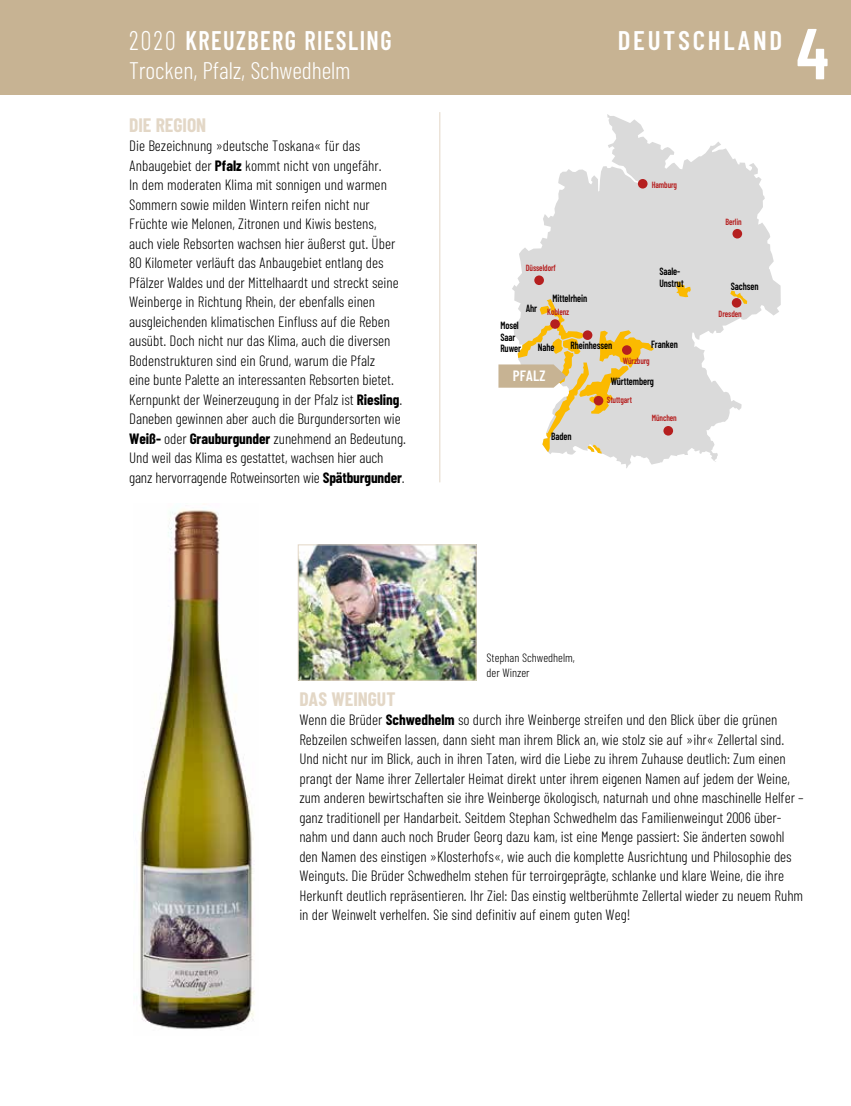
<style>
.page{position:relative;width:851px;height:1106px;background:#fff}
.page>*{position:absolute;margin:0;border:0;box-sizing:border-box;transform-origin:0 0}
.t1{font:600 72px "Barlow Condensed";color:#fff}
.t2{font:600 27px "Barlow Condensed";letter-spacing:.06em;color:#fff;scale:.9 1}
.t3{font:600 27px "Barlow Condensed";letter-spacing:.1em;color:#fff}
.t4{font:300 24px "Barlow Condensed";letter-spacing:-.005em;color:#fff}
.t5{font:700 19.5px "Barlow Condensed";color:#e3d7c6}
.t6{font:300 15px/19.5px "Barlow Condensed";color:#000}
.t7{font:600 15px "Barlow Condensed";color:#fff}
.t8{font:300 12px/15px "Barlow Condensed";color:#000}
.t9{font:600 10.5px/11.7px "Barlow Condensed";letter-spacing:-.01em;color:#000;scale:.9 1}
.t10{font:600 9px "Barlow Condensed";letter-spacing:-.01em;color:#b51f1f;scale:.9 1}
.s1{font-weight:300}
.s2{font-weight:700}
</style>
<div class="page">
<div style="left:0;top:0;width:850px;height:95px;background:#c7b393"></div>
<hr style="left:439px;top:112px;width:1px;height:370px;background:#e3d7c6">
<svg style="left:512px;top:114px;width:268px;height:354px;fill:#dadada"></svg>
<svg style="left:676px;top:281px;width:14px;height:16px"></svg>
<svg style="left:730px;top:291px;width:17px;height:13px"></svg>
<div style="left:663px;top:426px;width:10px;height:9px;background:#b51f1f;border-radius:50%"></div>
<div style="left:637px;top:179px;width:10px;height:9px;background:#b51f1f;border-radius:50%"></div>
<div style="left:732px;top:229px;width:10px;height:9px;background:#b51f1f;border-radius:50%"></div>
<div style="left:731px;top:298px;width:10px;height:9px;background:#b51f1f;border-radius:50%"></div>
<div style="left:534px;top:275px;width:10px;height:10px;background:#b51f1f;border-radius:50%"></div>
<svg style="left:498px;top:299px;width:156px;height:154px"></svg>
<img style="left:134px;top:504px;width:121px;height:525px">
<img style="left:300px;top:546px;width:174px;height:132px">
<div style="left:298px;top:544px;width:178px;height:136px;border:1px solid #e3d7c6"></div>
<h2 class="t2" style="left:129px;top:23px;width:293px"><span class="s1">2020</span> KREUZBERG RIESLING</h2>
<h3 class="t4" style="left:129px;top:55px;width:223px">Trocken, Pfalz, Schwedhelm</h3>
<h3 class="t5" style="left:129px;top:112px;width:79px">DIE REGION</h3>
<p class="t6" style="left:129px;top:136px;width:278px">Die Bezeichnung »deutsche Toskana« für das Anbaugebiet der <span class="s2">Pfalz</span> kommt nicht von ungefähr.<br>In dem moderaten Klima mit sonnigen und warmen Sommern sowie milden Wintern reifen nicht nur Früchte wie Melonen, Zitronen und Kiwis bestens,<br>auch viele Rebsorten wachsen hier äußerst gut. Über 80 Kilometer verläuft das Anbaugebiet entlang des Pfälzer Waldes und der Mittelhaardt und streckt seine Weinberge in Richtung Rhein, der ebenfalls einen ausgleichenden klimatischen Einfluss auf die Reben ausübt. Doch nicht nur das Klima, auch die diversen Bodenstrukturen sind ein Grund, warum die Pfalz<br>eine bunte Palette an interessanten Rebsorten bietet.<br>Kernpunkt der Weinerzeugung in der Pfalz ist <span class="s2">Riesling</span>.<br>Daneben gewinnen aber auch die Burgundersorten wie <span class="s2">Weiß-</span> oder <span class="s2">Grauburgunder</span> zunehmend an Bedeutung.<br>Und weil das Klima es gestattet, wachsen hier auch ganz hervorragende Rotweinsorten wie <span class="s2">Spätburgunder</span>.</p>
<h2 class="t3" style="left:617px;top:23px;width:166px">DEUTSCHLAND</h2>
<h1 class="t1" style="left:796px;top:9px;width:34px">4</h1>
<p class="t10" style="left:651px;top:179px;width:30px">Hamburg</p>
<p class="t10" style="left:525px;top:262px;width:35px">Düsseldorf</p>
<p class="t9" style="left:525px;top:302px;width:14px">Ahr</p>
<p class="t9" style="left:552px;top:292px;width:40px">Mittelrhein</p>
<p class="t10" style="left:547px;top:306px;width:26px">Koblenz</p>
<p class="t9" style="left:500px;top:319px;width:24px">Mosel<br>Saar<br>Ruwer</p>
<p class="t9" style="left:537px;top:341px;width:20px">Nahe</p>
<p class="t9" style="left:570px;top:339px;width:48px">Rheinhessen</p>
<p class="t9" style="left:659px;top:265px;width:28px">Saale-<br>Unstrut</p>
<p class="t9" style="left:651px;top:338px;width:31px">Franken</p>
<p class="t10" style="left:622px;top:355px;width:31px">Würzburg</p>
<p class="t7" style="left:513px;top:366px;width:34px">PFALZ</p>
<p class="t9" style="left:551px;top:430px;width:24px">Baden</p>
<p class="t9" style="left:610px;top:375px;width:50px">Württemberg</p>
<p class="t10" style="left:606px;top:394px;width:29px">Stuttgart</p>
<p class="t10" style="left:651px;top:412px;width:29px">München</p>
<p class="t10" style="left:725px;top:216px;width:20px">Berlin</p>
<p class="t9" style="left:730px;top:280px;width:32px">Sachsen</p>
<p class="t10" style="left:718px;top:308px;width:27px">Dresden</p>
<p class="t8" style="left:486px;top:650px;width:90px">Stephan Schwedhelm, der Winzer</p>
<h3 class="t5" style="left:299px;top:686px;width:98px">DAS WEINGUT</h3>
<p class="t6" style="left:299px;top:710px;width:506px">Wenn die Brüder <span class="s2">Schwedhelm</span> so durch ihre Weinberge streifen und den Blick über die grünen Rebzeilen schweifen lassen, dann sieht man ihrem Blick an, wie stolz sie auf »ihr« Zellertal sind.<br>Und nicht nur im Blick, auch in ihren Taten, wird die Liebe zu ihrem Zuhause deutlich: Zum einen prangt der Name ihrer Zellertaler Heimat direkt unter ihrem eigenen Namen auf jedem der Weine, zum anderen bewirtschaften sie ihre Weinberge ökologisch, naturnah und ohne maschinelle Helfer – ganz traditionell per Handarbeit. Seitdem Stephan Schwedhelm das Familienweingut 2006 über&shy;nahm und dann auch noch Bruder Georg dazu kam, ist eine Menge passiert: Sie änderten sowohl den Namen des einstigen »Klosterhofs«, wie auch die komplette Ausrichtung und Philosophie des Weinguts. Die Brüder Schwedhelm stehen für terroirgeprägte, schlanke und klare Weine, die ihre Herkunft deutlich repräsentieren. Ihr Ziel: Das einstig weltberühmte Zellertal wieder zu neuem Ruhm in der Weinwelt verhelfen. Sie sind definitiv auf einem guten Weg!</p>
</div>
